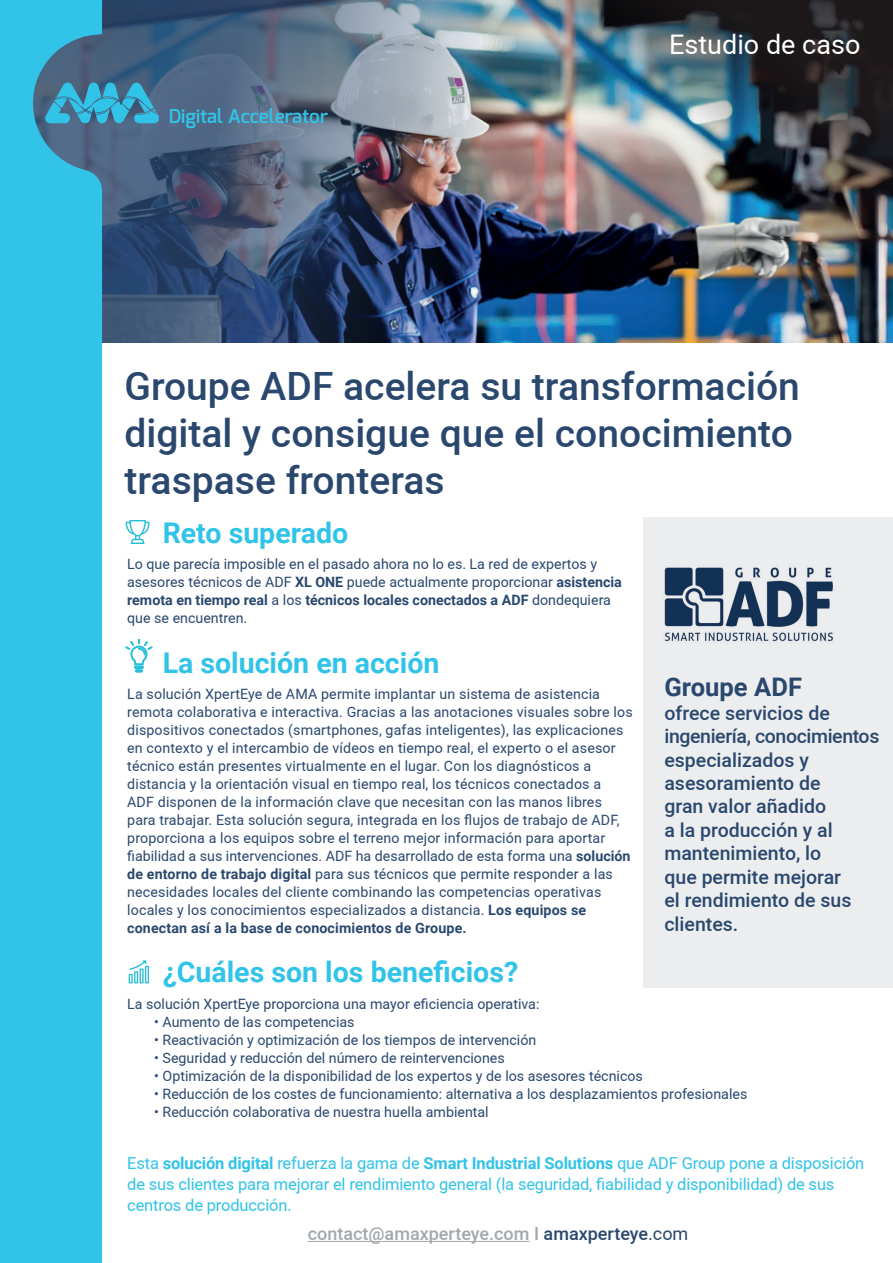
<style>
.page{position:relative;width:893px;height:1263px;background:#fff}
.page>*{position:absolute;margin:0;border:0;box-sizing:border-box;transform-origin:0 0}
.t1{font:500 39px/46.8px "Roboto";color:#2a486e}
.t2{font:700 28.5px "Roboto";color:#32c3e8}
.t3{font:27px "Roboto";color:#fff}
.t4{font:700 25.65px "Roboto";color:#2a486e}
.t5{font:500 19.5px/23.5px "Roboto";color:#2a486e}
.t6{font:600 19.05px "Exo";color:#32c3e8}
.t7{font:500 18px "Roboto";color:#a1a8ae}
.t8{font:16.5px/21px "Roboto";letter-spacing:-.01em;color:#32c3e8}
.t9{font:14.25px/18px "Roboto";letter-spacing:.01em;color:#2a486e}
.t10{font:500 8.25px "Roboto";color:#a0a6ae}
.s1{font-weight:700}
.s2{color:#2a486e}
.s3{font-weight:400;color:#2a486e}
</style>
<div class="page">
<svg style="left:102px;top:0;width:159px;height:342px;background:#3f5677"></svg>
<img style="left:261px;top:0;width:632px;height:342px">
<div style="left:0;top:0;width:102px;height:1263px;background:#32c3e8"></div>
<svg style="left:45px;top:83px;width:114px;height:40px;background:#3c97b8"></svg>
<div style="left:643px;top:517px;width:250px;height:470px;background:#ecedef"></div>
<hr style="left:308px;top:1241px;width:222px;height:1px;background:#a1a8ae">
<svg style="left:126px;top:520px;width:24px;height:24px"></svg>
<hr style="left:145px;top:966px;width:4px;height:17px;background:#26bfd8">
<svg style="left:129px;top:960px;width:19px;height:23px"></svg>
<svg style="left:126px;top:639px;width:27px;height:34px"></svg>
<img style="left:664px;top:567px;width:169px;height:75px">
<h3 class="t6" style="left:169px;top:104px;width:161px">Digital Accelerator</h3>
<h3 class="t3" style="left:669px;top:29px;width:193px">Estudio de caso</h3>
<h1 class="t1" style="left:125px;top:363px;width:677px">Groupe ADF acelera su transformación digital y consigue que el conocimiento traspase fronteras</h1>
<h2 class="t2" style="left:163px;top:513px;width:187px">Reto superado</h2>
<p class="t9" style="left:127px;top:555px;width:496px">Lo que parecía imposible en el pasado ahora no lo es. La red de expertos y asesores técnicos de ADF <span class="s1">XL ONE</span> puede actualmente proporcionar <span class="s1">asistencia remota en tiempo real</span> a los <span class="s1">técnicos locales conectados a ADF</span> dondequiera que se encuentren.</p>
<h2 class="t2" style="left:163px;top:642px;width:278px">La solución en acción</h2>
<p class="t9" style="left:127px;top:685px;width:507px">La solución XpertEye de AMA permite implantar un sistema de asistencia remota colaborativa e interactiva. Gracias a las anotaciones visuales sobre los dispositivos conectados (smartphones, gafas inteligentes), las explicaciones en contexto y el intercambio de vídeos en tiempo real, el experto o el asesor técnico están presentes virtualmente en el lugar. Con los diagnósticos a distancia y la orientación visual en tiempo real, los técnicos conectados a<br>ADF disponen de la información clave que necesitan con las manos libres para trabajar. Esta solución segura, integrada en los flujos de trabajo de ADF, proporciona a los equipos sobre el terreno mejor información para aportar fiabilidad a sus intervenciones. ADF ha desarrollado de esta forma una <span class="s1">solución de entorno de trabajo digital</span> para sus técnicos que permite responder a las necesidades locales del cliente combinando las competencias operativas locales y los conocimientos especializados a distancia. <span class="s1">Los equipos se conectan así a la base de conocimientos de Groupe.</span></p>
<h2 class="t2" style="left:163px;top:952px;width:357px">¿Cuáles son los beneficios?</h2>
<p class="t9" style="left:127px;top:995px;width:414px">La solución XpertEye proporciona una mayor eficiencia operativa:</p>
<p class="t9" style="left:154px;top:1013px;width:202px">• Aumento de las competencias</p>
<p class="t9" style="left:154px;top:1031px;width:384px">• Reactivación y optimización de los tiempos de intervención</p>
<p class="t9" style="left:154px;top:1049px;width:352px">• Seguridad y reducción del número de reintervenciones</p>
<p class="t9" style="left:154px;top:1067px;width:490px">• Optimización de la disponibilidad de los expertos y de los asesores técnicos</p>
<p class="t9" style="left:154px;top:1085px;width:595px">• Reducción de los costes de funcionamiento: alternativa a los desplazamientos profesionales</p>
<p class="t9" style="left:154px;top:1103px;width:336px">• Reducción colaborativa de nuestra huella ambiental</p>
<p class="t8" style="left:127px;top:1153px;width:739px">Esta <span class="s1">solución digital</span> refuerza la gama de <span class="s1">Smart Industrial Solutions</span> que ADF Group pone a disposición de sus clientes para mejorar el rendimiento general (la seguridad, fiabilidad y disponibilidad) de sus centros de producción.</p>
<h3 class="t4" style="left:664px;top:669px;width:139px">Groupe ADF</h3>
<h3 class="t5" style="left:664px;top:701px;width:216px">ofrece servicios de ingeniería, conocimientos especializados y asesoramiento de<br>gran valor añadido<br>a la producción y al mantenimiento, lo<br>que permite mejorar<br>el rendimiento de sus clientes.</h3>
<p class="t7" style="left:308px;top:1223px;width:382px">contact@amaxperteye.com I <span class="s2">amaxperteye</span><span class="s3">.com</span></p>
<p class="t10" style="left:288px;top:1235px;width:421px">AMA SA I 130 rue Eugène Pottier, 35000 Rennes, FRANCE I (+33) 2 23 44 13 39 I contact.fr@amaxperteye.com</p>
</div>
